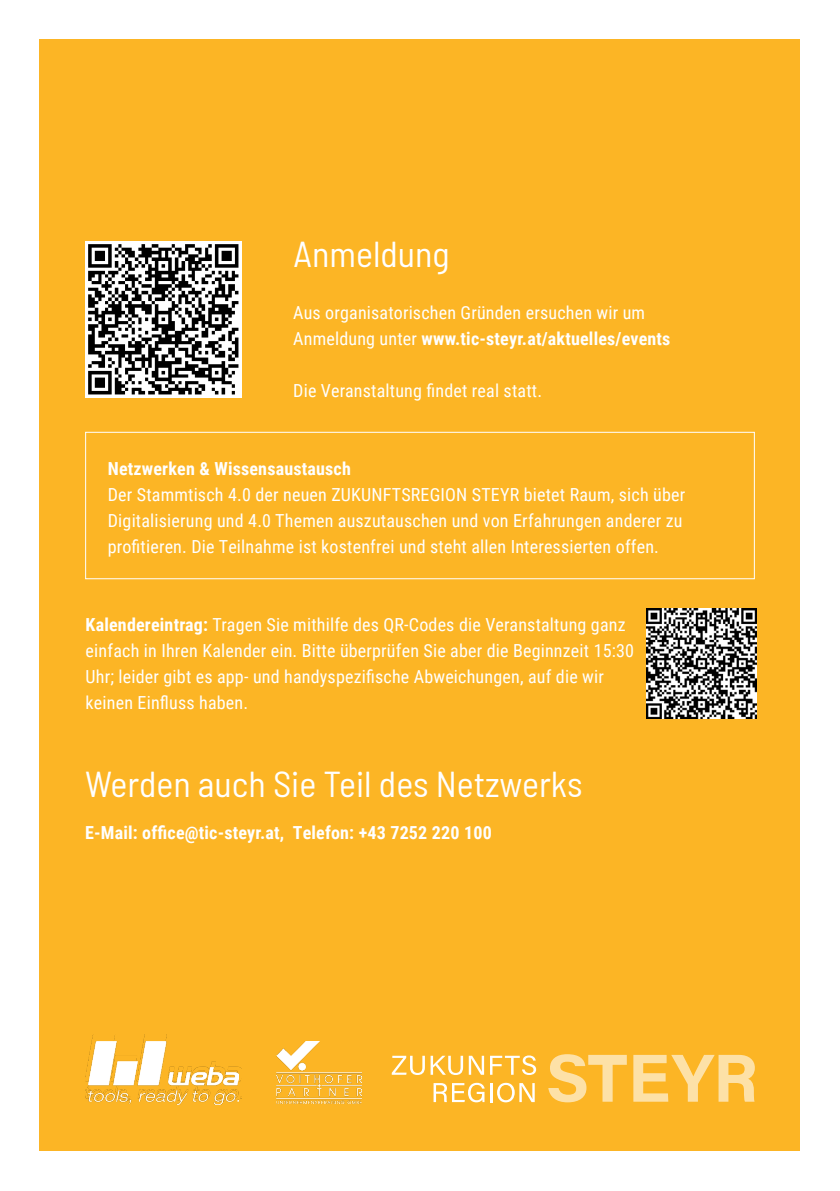
<style>
.page{position:relative;width:840px;height:1191px;background:#fff}
.page>*{position:absolute;margin:0;border:0;box-sizing:border-box;transform-origin:0 0}
.t1{font:semi-condensed 36px "Barlow";color:#fff}
.ZRS_Flieißtext_Headl{font:18px/26px "Roboto Condensed";letter-spacing:.01em;color:#fff}
.ZRS_Fließtext{font:18px/26px "Roboto Condensed";letter-spacing:.01em;color:#fff}
.ZRS_Flieißtext_Headl-2{font:700 18px "Roboto Condensed";letter-spacing:.01em;color:#fff}
.s1{font-weight:700}
</style>
<div class="page">
<div style="left:40px;top:40px;width:759px;height:1111px;background:#fcb525"></div>
<div style="left:85px;top:432px;width:669px;height:147px;border:1px solid #fff"></div>
<img style="left:85px;top:241px;width:156px;height:156px">
<img style="left:85px;top:1034px;width:156px;height:67px">
<svg style="left:391px;top:1055px;width:33px;height:20px"></svg>
<svg style="left:430px;top:1055px;width:106px;height:20px"></svg>
<svg style="left:433px;top:1082px;width:51px;height:20px"></svg>
<hr style="left:489px;top:1083px;width:3px;height:19px;background:#fff">
<svg style="left:497px;top:1082px;width:37px;height:20px"></svg>
<svg style="left:548px;top:1054px;width:78px;height:48px"></svg>
<svg style="left:633px;top:1054px;width:121px;height:47px"></svg>
<img style="left:89px;top:1041px;width:149px;height:64px">
<img style="left:646px;top:608px;width:109px;height:110px">
<img style="left:276px;top:1041px;width:85px;height:62px">
<p class="t1" style="left:293px;top:232px;width:158px">Anmeldung</p>
<p class="ZRS_Flieißtext_Headl" style="left:293px;top:299px;width:378px">Aus organisatorischen Gründen ersuchen wir um<br>Anmeldung unter <span class="s1">www.tic-steyr.at/aktuelles/events</span></p>
<p class="ZRS_Fließtext" style="left:293px;top:377px;width:250px">Die Veranstaltung findet real statt.</p>
<p class="ZRS_Flieißtext_Headl-2" style="left:108px;top:456px;width:244px">Netzwerken &amp; Wissensaustausch</p>
<p class="ZRS_Fließtext" style="left:108px;top:481px;width:578px">Der Stammtisch 4.0 der neuen ZUKUNFTSREGION STEYR bietet Raum, sich über<br>Digitalisierung und 4.0 Themen auszutauschen und von Erfahrungen anderer zu profitieren. Die Teilnahme ist kostenfrei und steht allen Interessierten offen.</p>
<p class="ZRS_Flieißtext_Headl" style="left:86px;top:611px;width:549px"><span class="s1">Kalendereintrag:</span> Tragen Sie mithilfe des QR-Codes die Veranstaltung ganz einfach in Ihren Kalender ein. Bitte überprüfen Sie aber die Beginnzeit 15:30<br>Uhr; leider gibt es app- und handyspezifische Abweichungen, auf die wir keinen Einfluss haben.</p>
<p class="t1" style="left:85px;top:762px;width:498px">Werden auch Sie Teil des Netzwerks</p>
<p class="ZRS_Flieißtext_Headl-2" style="left:85px;top:820px;width:408px">E-Mail: office@tic-steyr.at, Telefon: +43 7252 220 100</p>
</div>
